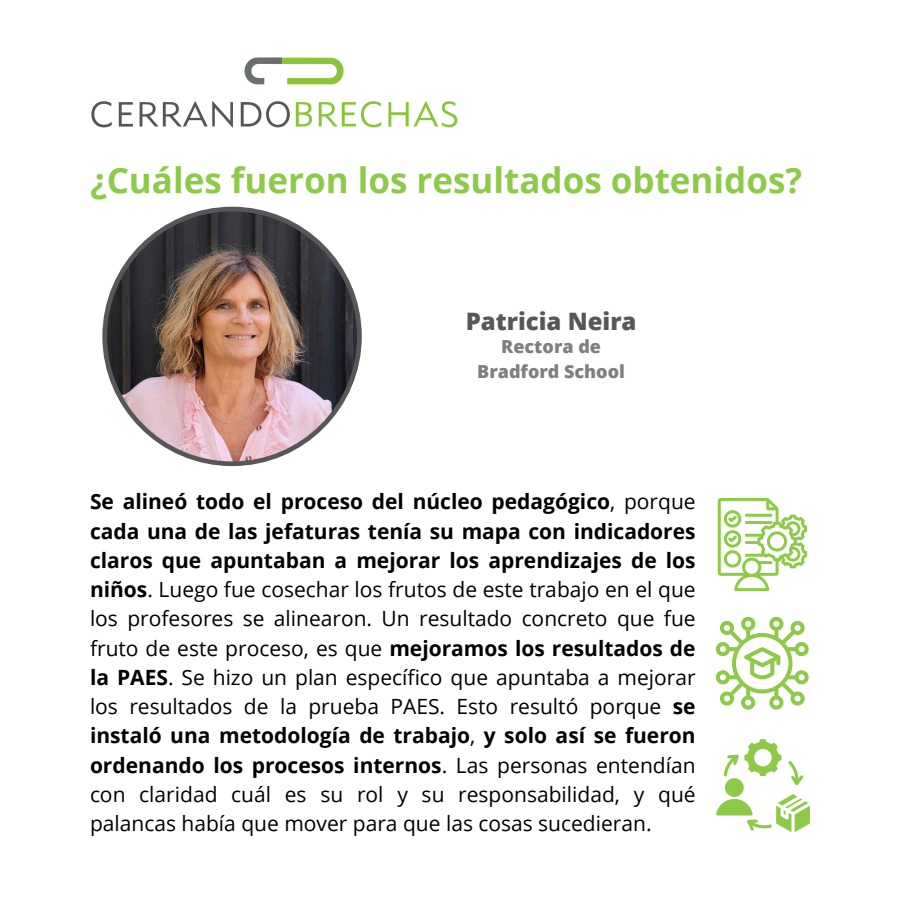
<style>
.page{position:relative;width:900px;height:900px;background:#fff}
.page>*{position:absolute;margin:0;border:0;box-sizing:border-box;transform-origin:0 0}
.t1{font:700 35px "Open Sans";color:#8eca4a}
.t2{font:800 24px "Open Sans";color:#57575a}
.t3{font:21px/29.2px "Open Sans";color:#000}
.t4{font:800 18px "Open Sans";color:#7f7f7f}
.s1{font-weight:700}
</style>
<div class="page">
<img style="left:91px;top:57px;width:367px;height:71px">
<img style="left:102px;top:207px;width:260px;height:259px">
<svg style="left:718px;top:498px;width:89px;height:93px"></svg>
<svg style="left:716px;top:617px;width:93px;height:93px"></svg>
<svg style="left:716px;top:739px;width:94px;height:93px"></svg>
<h2 class="t1" style="left:90px;top:155px;width:714px">¿Cuá les fueron los resultados obtenidos?</h2>
<p class="t2" style="left:466px;top:305px;width:172px">Patricia Neira</p>
<p class="t4" style="left:501px;top:334px;width:101px">Rectora de</p>
<h3 class="t4" style="left:477px;top:359px;width:149px">Bradford School</h3>
<p class="t3" style="left:90px;top:487px;width:607px"><span class="s1">Se alineó todo el proceso del núcleo pedagógico</span>, porque <span class="s1">cada una de las jefaturas tenía su mapa con indicadores claros que apuntaban a mejorar los aprendizajes de los niños</span>. Luego fue cosechar los frutos de este trabajo en el que los profesores se alinearon. Un resultado concreto que fue fruto de este proceso, es que <span class="s1">mejoramos los resultados de la PAES</span>. Se hizo un plan específico que apuntaba a mejorar los resultados de la prueba PAES. Esto resultó porque <span class="s1">se instaló una metodología de trabajo</span>, <span class="s1">y solo así se fueron ordenando los procesos internos</span>. Las personas entendían con claridad cuá l es su rol y su responsabilidad, y qué palancas había que mover para que las cosas sucedieran.</p>
</div>
